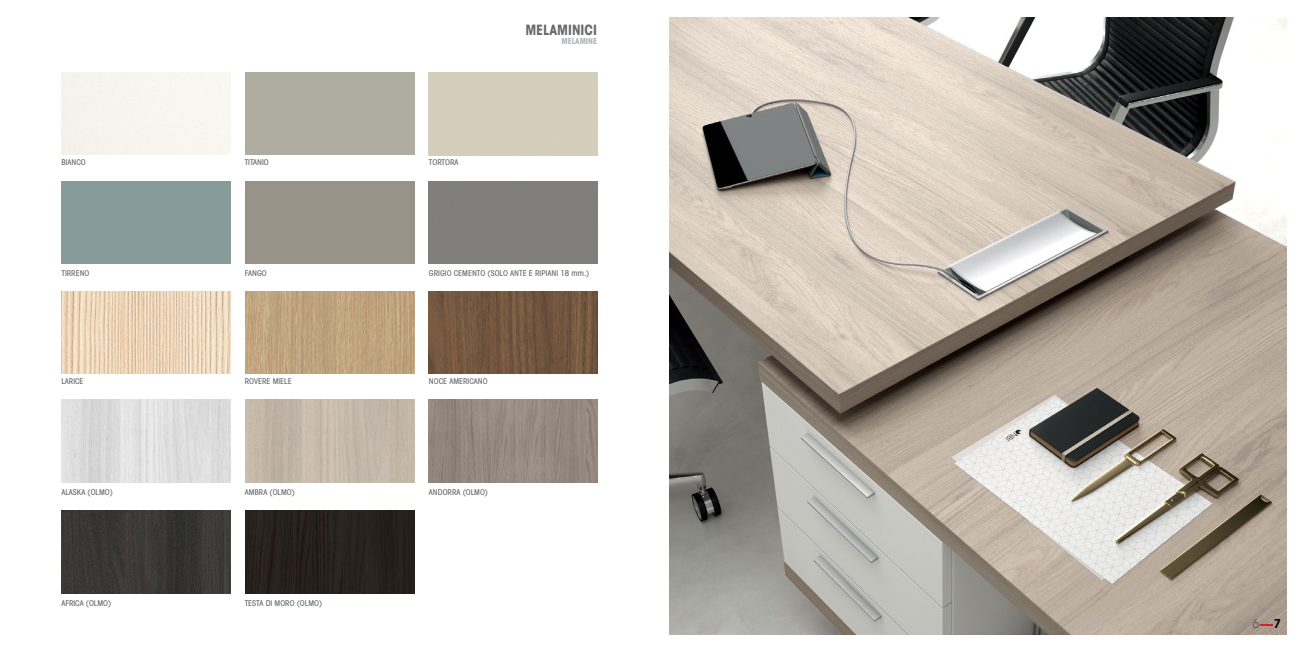
<style>
.page{position:relative;width:1304px;height:652px;background:#fff}
.page>*{position:absolute;margin:0;border:0;box-sizing:border-box;transform-origin:0 0}
.t1{font:14px "ITC Avant Garde MM 740 450";color:#696a6d}
.t2{font:12px "ITC Avant Garde Std";color:#5b5b5c}
.t3{font:500 condensed 8px "Avant Garde";color:#696a6d}
.t4{font:8px "ITC Avant Garde MM 740 450";color:#afb1b4}
.s1{font-weight:600;color:#000}
</style>
<div class="page">
<img style="left:669px;top:17px;width:618px;height:618px">
<img style="left:61px;top:292px;width:170px;height:81px">
<img style="left:245px;top:292px;width:169px;height:81px">
<img style="left:429px;top:292px;width:169px;height:81px">
<img style="left:61px;top:400px;width:170px;height:82px">
<img style="left:245px;top:400px;width:169px;height:82px">
<img style="left:429px;top:400px;width:169px;height:82px">
<div style="left:245px;top:511px;width:169px;height:82px;background:#27211d"></div>
<img style="left:61px;top:511px;width:170px;height:82px">
<svg style="left:1260px;top:624px;width:12px;height:1px"></svg>
<p class="t3" style="left:61px;top:158px;width:26px">BIANCO</p>
<p class="t3" style="left:245px;top:158px;width:26px">TITANIO</p>
<p class="t3" style="left:429px;top:158px;width:31px">TORTORA</p>
<h1 class="t1" style="left:525px;top:22px;width:73px">MELAMINICI</h1>
<p class="t4" style="left:561px;top:36px;width:37px">MELAMINE</p>
<p class="t3" style="left:62px;top:268px;width:29px">TIRRENO</p>
<p class="t3" style="left:245px;top:268px;width:24px">FANGO</p>
<p class="t3" style="left:429px;top:268px;width:162px">GRIGIO CEMENTO (SOLO ANTE E RIPIANI 18 mm.)</p>
<p class="t3" style="left:61px;top:376px;width:24px">LARICE</p>
<p class="t3" style="left:245px;top:376px;width:49px">ROVERE MIELE</p>
<p class="t3" style="left:429px;top:376px;width:60px">NOCE AMERICANO</p>
<p class="t3" style="left:61px;top:487px;width:53px">ALASKA (OLMO)</p>
<p class="t3" style="left:245px;top:487px;width:52px">AMBRA (OLMO)</p>
<p class="t3" style="left:429px;top:487px;width:61px">ANDORRA (OLMO)</p>
<p class="t3" style="left:62px;top:598px;width:51px">AFRICA (OLMO)</p>
<p class="t3" style="left:245px;top:598px;width:79px">TESTA DI MORO (OLMO)</p>
<h2 class="t2" style="left:1252px;top:617px;width:30px">6 <span class="s1">7</span></h2>
</div>
